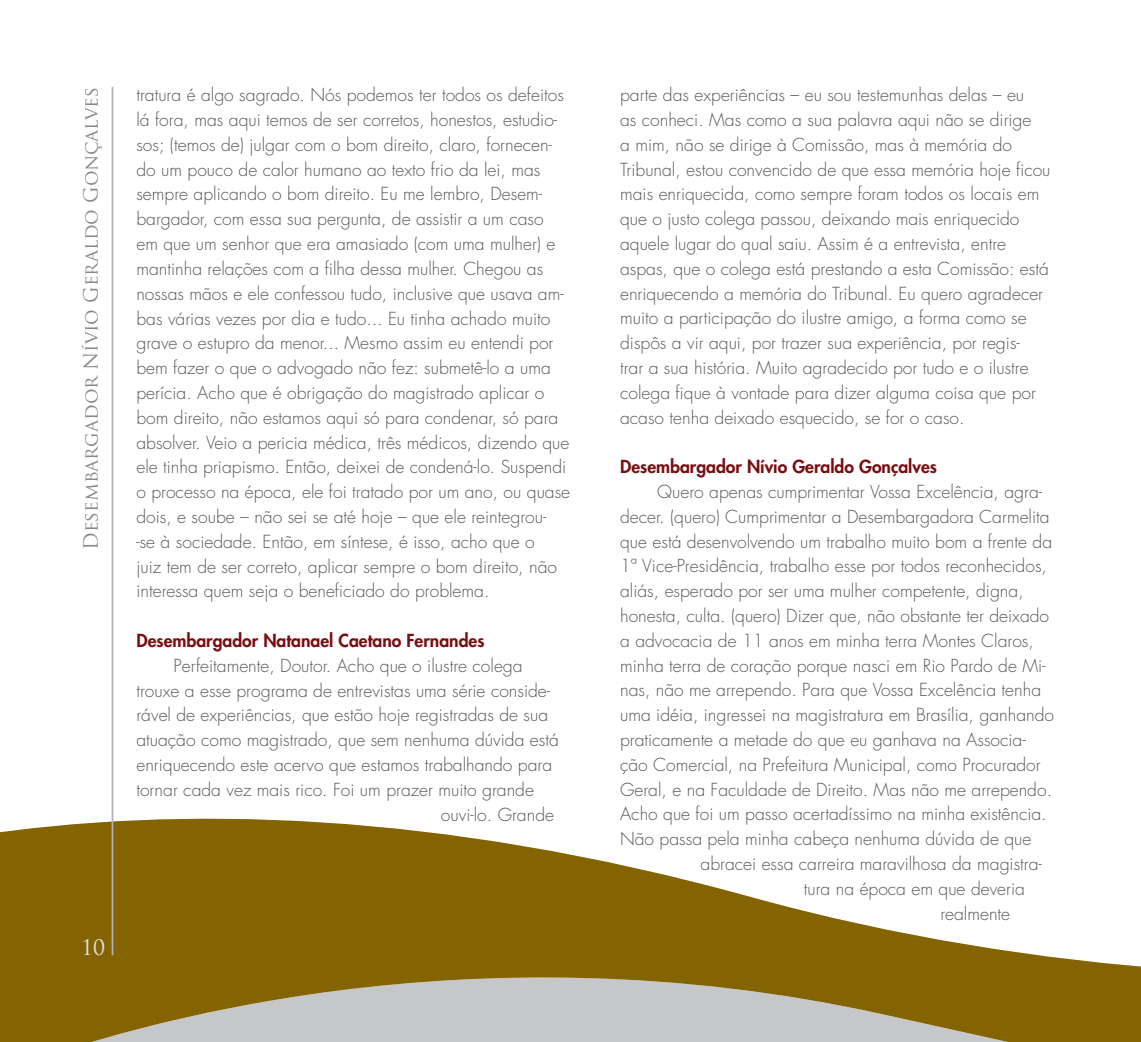
<style>
.page{position:relative;width:1141px;height:1042px;background:#fff}
.page>*{position:absolute;margin:0;border:0;box-sizing:border-box;transform-origin:0 0}
.t1{font:21px "Trajan Pro";color:#e3e4e4}
.t2{font:19.25px "Trajan Pro";color:#87888a}
.t3{font:300 17.5px/24.8px "Futura Std";color:#58585a}
.t4{font:800 17.5px "Futura Std";color:#790e11}
</style>
<div class="page">
<svg style="left:0;top:819px;width:1141px;height:223px;fill:#836400"></svg>
<hr style="left:112px;top:87px;width:1px;height:868px;background:#b1b3b4">
<p class="t2" style="left:79px;top:549px;width:464px;rotate:-90deg">Desembargador Nívio Geraldo Gonçalves</p>
<p class="t3" style="left:136px;top:83px;width:435px">tratura é algo sagrado. Nós podemos ter todos os defeitos lá fora, mas aqui temos de ser corretos, honestos, estudio&shy;sos; (temos de) julgar com o bom direito, claro, fornecen&shy;do um pouco de calor humano ao texto frio da lei, mas sempre aplicando o bom direito. Eu me lembro, Desem&shy;bargador, com essa sua pergunta, de assistir a um caso<br>em que um senhor que era amasiado (com uma mulher) e mantinha relações com a filha dessa mulher. Chegou as nossas mãos e ele confessou tudo, inclusive que usava am&shy;bas várias vezes por dia e tudo... Eu tinha achado muito grave o estupro da menor... Mesmo assim eu entendi por bem fazer o que o advogado não fez: submetê-lo a uma perícia. Acho que é obrigação do magistrado aplicar o bom direito, não estamos aqui só para condenar, só para absolver. Veio a pericia médica, três médicos, dizendo que ele tinha priapismo. Então, deixei de condená-lo. Suspendi o processo na época, ele foi tratado por um ano, ou quase dois, e soube – não sei se até hoje – que ele reintegrou-<br>-se à sociedade. Então, em síntese, é isso, acho que o<br>juiz tem de ser correto, aplicar sempre o bom direito, não interessa quem seja o beneficiado do problema.</p>
<p class="t4" style="left:136px;top:629px;width:350px">Desembargador Natanael Caetano Fernandes</p>
<p class="t3" style="left:174px;top:653px;width:351px">Perfeitamente, Doutor. Acho que o ilustre colega</p>
<p class="t3" style="left:136px;top:678px;width:415px">trouxe a esse programa de entrevistas uma série conside-</p>
<p class="t3" style="left:136px;top:703px;width:413px">rável de experiências, que estão hoje registradas de sua</p>
<p class="t3" style="left:136px;top:728px;width:424px">atuação como magistrado, que sem nenhuma dúvida está</p>
<p class="t3" style="left:136px;top:753px;width:417px">enriquecendo este acervo que estamos trabalhando para</p>
<p class="t3" style="left:136px;top:777px;width:399px">tornar cada vez mais rico. Foi um prazer muito grande</p>
<p class="t3" style="left:441px;top:802px;width:115px">ouvi-lo. Grande</p>
<p class="t1" style="left:81px;top:934px;width:25px">10</p>
<p class="t3" style="left:620px;top:83px;width:432px">parte das experiências – eu sou testemunhas delas – eu<br>as conheci. Mas como a sua palavra aqui não se dirige<br>a mim, não se dirige à Comissão, mas à memória do Tribunal, estou convencido de que essa memória hoje ficou mais enriquecida, como sempre foram todos os locais em que o justo colega passou, deixando mais enriquecido aquele lugar do qual saiu. Assim é a entrevista, entre aspas, que o colega está prestando a esta Comissão: está enriquecendo a memória do Tribunal. Eu quero agradecer muito a participação do ilustre amigo, a forma como se dispôs a vir aqui, por trazer sua experiência, por regis-<br>trar a sua história. Muito agradecido por tudo e o ilustre colega fique à vontade para dizer alguma coisa que por acaso tenha deixado esquecido, se for o caso.</p>
<p class="t4" style="left:620px;top:456px;width:318px">Desembargador Nívio Geraldo Gonçalves</p>
<p class="t3" style="left:657px;top:480px;width:386px">Quero apenas cumprimentar Vossa Excelência, agra-</p>
<p class="t3" style="left:620px;top:504px;width:431px">decer. (quero) Cumprimentar a Desembargadora Carmelita</p>
<p class="t3" style="left:620px;top:529px;width:434px">que está desenvolvendo um trabalho muito bom a frente da</p>
<p class="t3" style="left:620px;top:554px;width:428px">1ª Vice-Presidência, trabalho esse por todos reconhecidos,</p>
<p class="t3" style="left:620px;top:579px;width:405px">aliás, esperado por ser uma mulher competente, digna,</p>
<p class="t3" style="left:620px;top:604px;width:431px">honesta, culta. (quero) Dizer que, não obstante ter deixado</p>
<p class="t3" style="left:620px;top:628px;width:415px">a advocacia de 11 anos em minha terra Montes Claros,</p>
<p class="t3" style="left:620px;top:653px;width:427px">minha terra de coração porque nasci em Rio Pardo de Mi-</p>
<p class="t3" style="left:620px;top:678px;width:423px">nas, não me arrependo. Para que Vossa Excelência tenha</p>
<p class="t3" style="left:620px;top:703px;width:435px">uma idéia, ingressei na magistratura em Brasília, ganhando</p>
<p class="t3" style="left:620px;top:728px;width:407px">praticamente a metade do que eu ganhava na Associa-</p>
<p class="t3" style="left:620px;top:752px;width:422px">ção Comercial, na Prefeitura Municipal, como Procurador</p>
<p class="t3" style="left:620px;top:777px;width:433px">Geral, e na Faculdade de Direito. Mas não me arrependo.</p>
<p class="t3" style="left:620px;top:802px;width:428px">Acho que foi um passo acertadíssimo na minha existência.</p>
<p class="t3" style="left:620px;top:827px;width:413px">Não passa pela minha cabeça nenhuma dúvida de que</p>
<p class="t3" style="left:701px;top:852px;width:343px">abracei essa carreira maravilhosa da magistra-</p>
<p class="t3" style="left:804px;top:876px;width:223px">tura na época em que deveria</p>
<p class="t3" style="left:940px;top:901px;width:71px">realmente</p>
</div>
